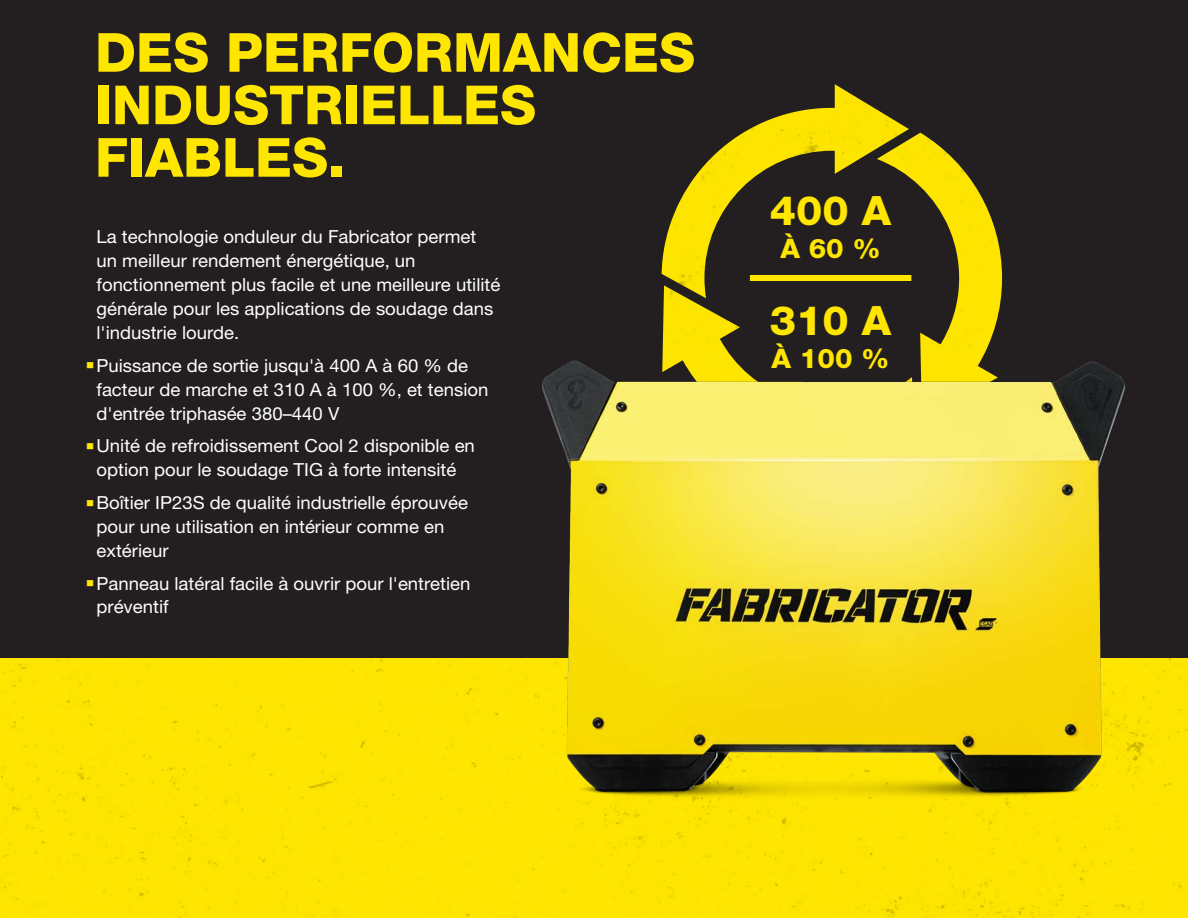
<style>
.page{position:relative;width:1188px;height:918px;background:#231f20}
.page>*{position:absolute;margin:0;border:0;box-sizing:border-box;transform-origin:0 0}
.t1{font:800 54px/52.5px "Helvetica Neue LT Std";color:#ffe601}
.t2{font:800 40.5px "Helvetica Neue LT Pro";color:#ffe601}
.t3{font:800 27px "Helvetica Neue LT Pro";color:#ffe601}
.t4{font:18px/24px "Helvetica Neue LT Pro";color:#fff}
.s1{color:#ffe601}
</style>
<div class="page">
<div style="left:0;top:659px;width:1188px;height:259px;background:#ffe601"></div>
<img style="left:743px;top:84px;width:166px;height:49px">
<svg style="left:662px;top:133px;width:215px;height:206px"></svg>
<img style="left:877px;top:133px;width:125px;height:206px">
<div style="left:750px;top:275px;width:161px;height:6px;background:#ffe601"></div>
<img style="left:479px;top:339px;width:706px;height:470px">
<p class="t1" style="left:95px;top:26px;width:601px">DES PERFORMANCES<br>INDUSTRIELLES<br>FIABLES.</p>
<p class="t4" style="left:97px;top:224px;width:405px">La technologie onduleur du Fabricator permet un meilleur rendement énergétique, un fonctionnement plus facile et une meilleure utilité générale pour les applications de soudage dans l'industrie lourde.</p>
<p class="t4" style="left:97px;top:353px;width:393px;text-indent:-10px"><span class="s1">■</span> Puissance de sortie jusqu'à 400 A à 60 % de facteur de marche et 310 A à 100 %, et tension d'entrée triphasée 380–440 V</p>
<p class="t4" style="left:86px;top:434px;width:390px;text-align:center"><span class="s1">■</span> Unité de refroidissement Cool 2 disponible en option pour le soudage TIG à forte intensité</p>
<p class="t4" style="left:97px;top:490px;width:373px;text-indent:-10px"><span class="s1">■</span> Boîtier IP23S de qualité industrielle éprouvée pour une utilisation en intérieur comme en extérieur</p>
<p class="t4" style="left:97px;top:571px;width:375px;text-indent:-10px"><span class="s1">■</span> Panneau latéral facile à ouvrir pour l'entretien préventif</p>
<p class="t2" style="left:770px;top:186px;width:123px">400 A</p>
<p class="t3" style="left:780px;top:232px;width:102px">À 60 %</p>
<p class="t2" style="left:770px;top:296px;width:123px">310 A</p>
<p class="t3" style="left:772px;top:342px;width:119px">À 100 %</p>
</div>
